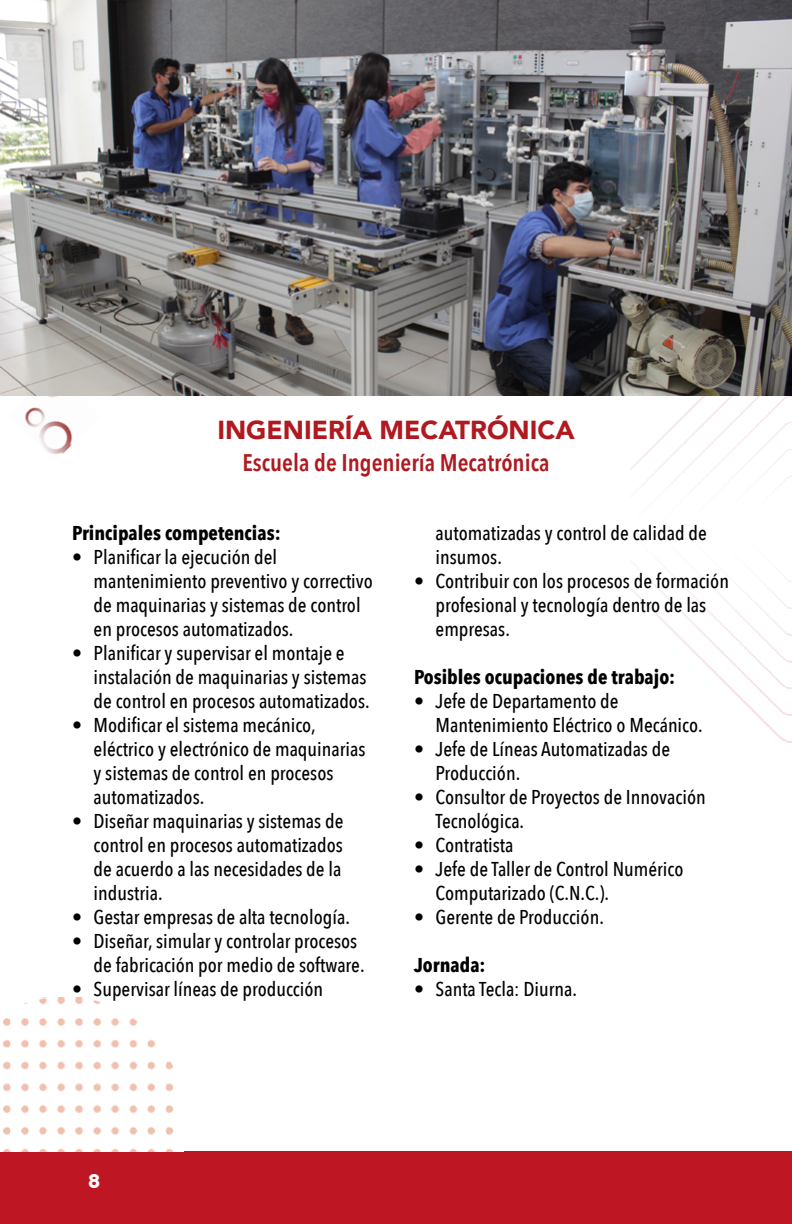
<style>
.page{position:relative;width:792px;height:1224px;background:#fff}
.page>*{position:absolute;margin:0;border:0;box-sizing:border-box;transform-origin:0 0}
.t1{font:900 26px "Avenir";color:#af191f}
.t2{font:600 24px "Avenir Next Condensed";color:#af191f}
.t3{font:500 20px/24px "Avenir Next Condensed";color:#000}
.t4{font:700 20px "Avenir Next Condensed";color:#000}
.t5{font:800 20px "Raleway";color:#fff}
</style>
<div class="page">
<div style="left:0;top:1152px;width:792px;height:72px;background:#be1622"></div>
<img style="left:631px;top:396px;width:161px;height:347px">
<img style="left:3px;top:997px;width:170px;height:155px">
<img style="left:25px;top:396px;width:48px;height:58px">
<img style="left:0;top:0;width:792px;height:396px">
<h1 class="t1" style="left:217px;top:408px;width:359px">INGENIERÍA MECATRÓNICA</h1>
<p class="t2" style="left:242px;top:442px;width:309px">Escuela de Ingeniería Mecatrónica</p>
<p class="t4" style="left:72px;top:521px;width:210px">Principales competencias:</p>
<p class="t3" style="left:94px;top:545px;width:281px;text-indent:-22px">• Planificar la ejecución del mantenimiento preventivo y correctivo de maquinarias y sistemas de control en procesos automatizados.</p>
<p class="t3" style="left:94px;top:641px;width:278px;text-indent:-22px">• Planificar y supervisar el montaje e instalación de maquinarias y sistemas de control en procesos automatizados.</p>
<p class="t3" style="left:94px;top:713px;width:273px;text-indent:-22px">• Modificar el sistema mecánico, eléctrico y electrónico de maquinarias y sistemas de control en procesos automatizados.</p>
<p class="t3" style="left:94px;top:809px;width:251px;text-align:justify;text-indent:-22px">• Diseñar maquinarias y sistemas de control en procesos automatizados de acuerdo a las necesidades de la industria.</p>
<p class="t3" style="left:72px;top:905px;width:279px">• Gestar empresas de alta tecnología.</p>
<p class="t3" style="left:94px;top:929px;width:272px;text-indent:-22px">• Diseñar, simular y controlar procesos de fabricación por medio de software.</p>
<p class="t3" style="left:72px;top:977px;width:253px">• Supervisar líneas de producción</p>
<p class="t3" style="left:436px;top:521px;width:273px">automatizadas y control de calidad de insumos.</p>
<p class="t3" style="left:436px;top:569px;width:295px;text-indent:-22px">• Contribuir con los procesos de formación profesional y tecnología dentro de las empresas.</p>
<p class="t4" style="left:414px;top:665px;width:263px">Posibles ocupaciones de trabajo:</p>
<p class="t3" style="left:436px;top:689px;width:268px;text-indent:-22px">• Jefe de Departamento de<br>Mantenimiento Eléctrico o Mecánico.</p>
<p class="t3" style="left:436px;top:737px;width:236px;text-indent:-22px">• Jefe de Líneas Automatizadas de<br>Producción.</p>
<p class="t3" style="left:436px;top:785px;width:272px;text-indent:-22px">• Consultor de Proyectos de Innovación<br>Tecnológica.</p>
<p class="t3" style="left:414px;top:833px;width:101px">• Contratista</p>
<p class="t3" style="left:436px;top:857px;width:249px;text-indent:-22px">• Jefe de Taller de Control Numérico<br>Computarizado (C.N.C.).</p>
<p class="t3" style="left:414px;top:905px;width:191px">• Gerente de Producción.</p>
<p class="t4" style="left:414px;top:953px;width:73px">Jornada:</p>
<p class="t3" style="left:414px;top:977px;width:165px">• Santa Tecla: Diurna.</p>
<p class="t5" style="left:88px;top:1165px;width:14px">8</p>
</div>
